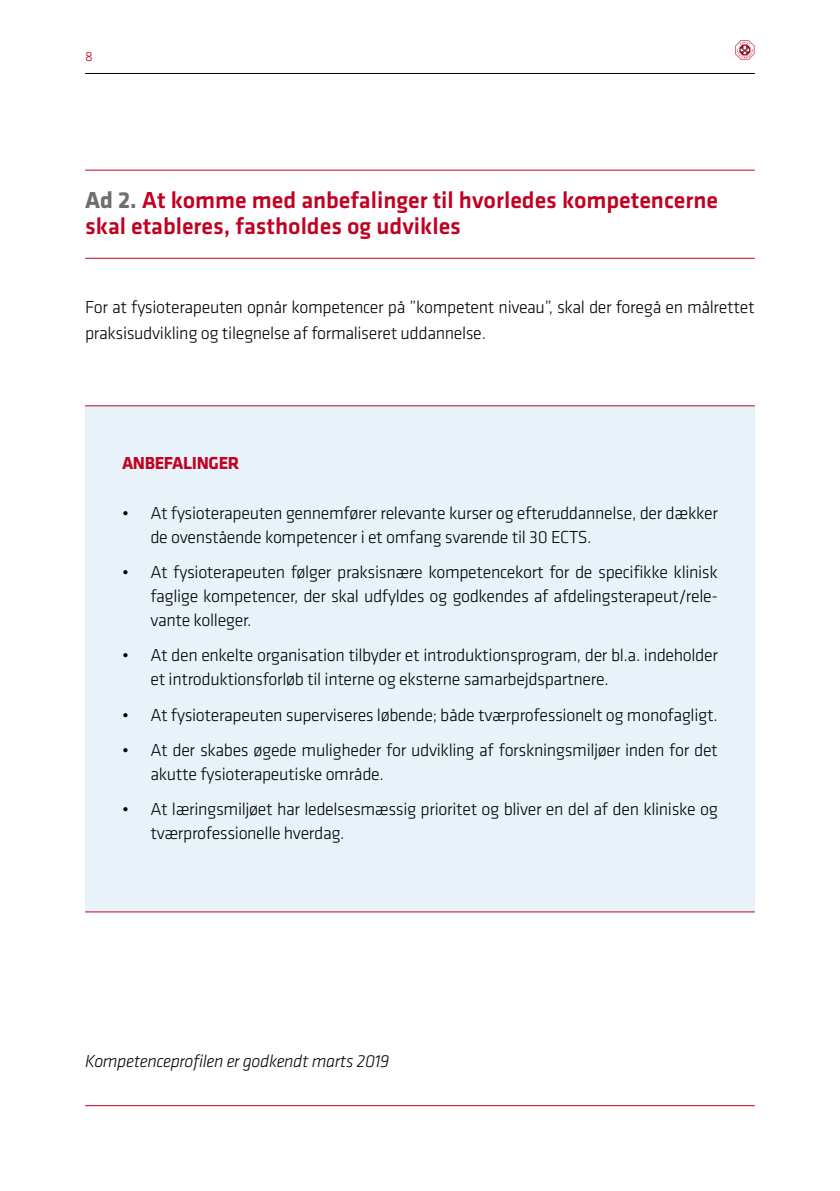
<style>
.page{position:relative;width:840px;height:1191px;background:#fff}
.page>*{position:absolute;margin:0;border:0;box-sizing:border-box;transform-origin:0 0}
.t1{font:500 24px/26px "Klavika";color:#c10122}
.t2{font:300 18px/24px "Klavika";letter-spacing:-.02em;color:#000}
.t3{font:italic 300 18px "Klavika";letter-spacing:-.02em;color:#000}
.t4{font:700 18px "Klavika";letter-spacing:-.02em;color:#c10122}
.t5{font:300 14px "Klavika";color:#c10122}
.s1{font-weight:700;color:#6e6e6e}
</style>
<div class="page">
<hr style="left:85px;top:73px;width:669px;height:1px;background:#000">
<svg style="left:735px;top:40px;width:19px;height:20px"></svg>
<div style="left:85px;top:406px;width:669px;height:505px;background:#e7f2f9"></div>
<hr style="left:85px;top:170px;width:669px;height:1px;background:#c10122">
<hr style="left:85px;top:258px;width:669px;height:1px;background:#c10122">
<hr style="left:85px;top:1105px;width:669px;height:1px;background:#c10122">
<hr style="left:85px;top:405px;width:669px;height:1px;background:#c10122">
<hr style="left:85px;top:911px;width:669px;height:1px;background:#c10122">
<p class="t5" style="left:85px;top:49px;width:9px">8</p>
<h1 class="t1" style="left:85px;top:187px;width:634px"><span class="s1">Ad 2.</span> At komme med anbefalinger til hvorledes kompetencerne skal etableres, fastholdes og udvikles</h1>
<p class="t2" style="left:85px;top:294px;width:670px;line-height:26px">For at fysioterapeuten opnår kompetencer på ”kompetent niveau”, skal der foregå en målrettet praksisudvikling og tilegnelse af formaliseret uddannelse.</p>
<p class="t4" style="left:122px;top:453px;width:119px">ANBEFALINGER</p>
<p class="t2" style="left:150px;top:501px;width:568px;text-indent:-28px">• At fysioterapeuten gennemfører relevante kurser og efteruddannelse, der dækker de ovenstående kompetencer i et omfang svarende til 30 ECTS.</p>
<p class="t2" style="left:150px;top:560px;width:568px;text-align:justify;text-indent:-28px">• At fysioterapeuten følger praksisnære kompetencekort for de specifikke klinisk faglige kompetencer, der skal udfyldes og godkendes af afdelingsterapeut/rele&shy;vante kolleger.</p>
<p class="t2" style="left:150px;top:644px;width:569px;text-indent:-28px">• At den enkelte organisation tilbyder et introduktionsprogram, der bl.a. indeholder et introduktionsforløb til interne og eksterne samarbejdspartnere.</p>
<p class="t2" style="left:122px;top:703px;width:597px">• At fysioterapeuten superviseres løbende; både tværprofessionelt og monofagligt.</p>
<p class="t2" style="left:150px;top:738px;width:568px;text-indent:-28px">• At der skabes øgede muligheder for udvikling af forskningsmiljøer inden for det akutte fysioterapeutiske område.</p>
<p class="t2" style="left:150px;top:798px;width:568px;text-indent:-28px">• At læringsmiljøet har ledelsesmæssig prioritet og bliver en del af den kliniske og tværprofessionelle hverdag.</p>
<p class="t3" style="left:85px;top:1051px;width:305px">Kompetenceprofilen er godkendt marts 2019</p>
</div>
